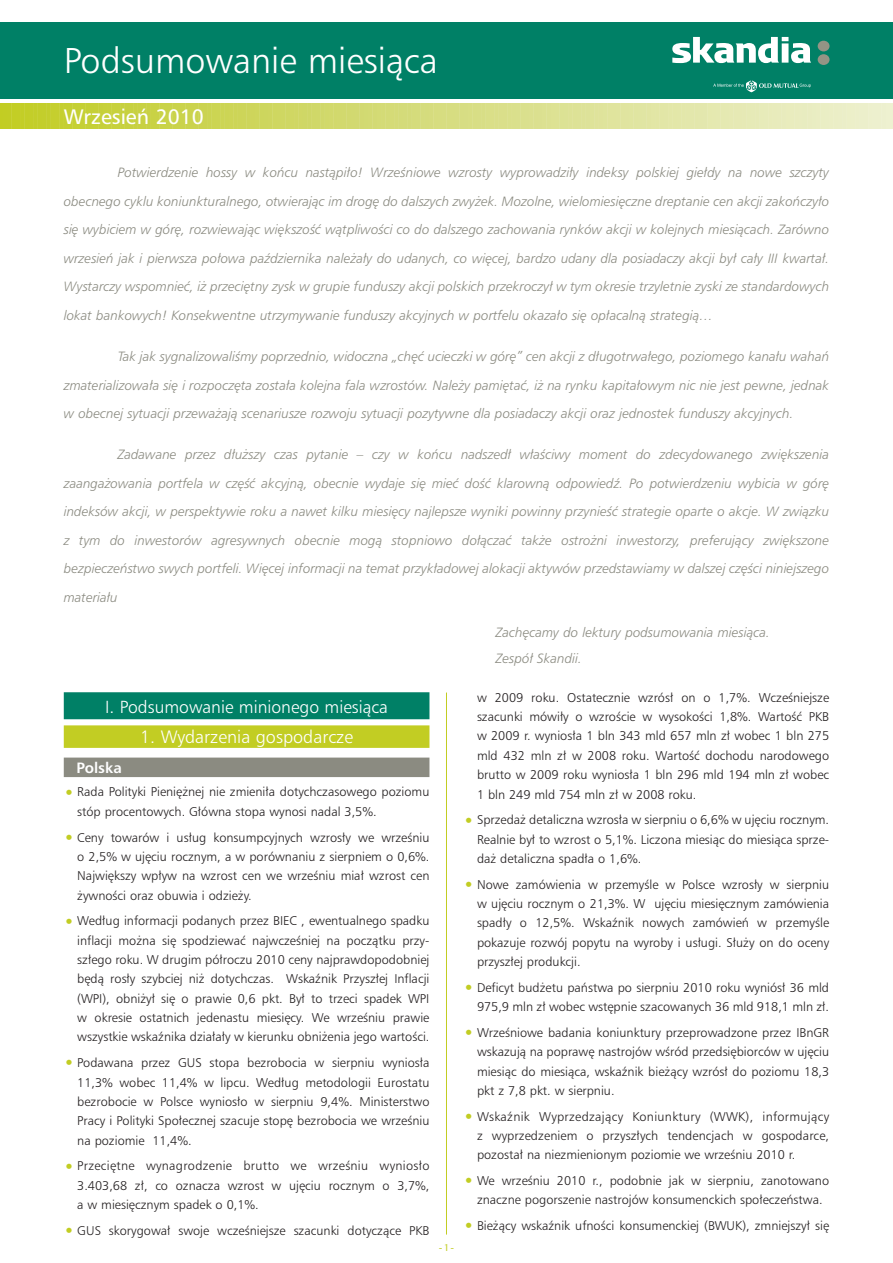
<style>
.page{position:relative;width:893px;height:1263px;background:#fff}
.page>*{position:absolute;margin:0;border:0;box-sizing:border-box;transform-origin:0 0}
.t1{font:300 36px "Humanist Triple Seven PL";color:#fff}
.t2{font:21px "Humanist Triple Seven PL";color:#fff}
.t3{font:300 18px "Humanist Triple Seven PL";color:#fff}
.t4{font:300 17.55px "Humanist Triple Seven PL";color:#fff}
.t5{font:700 15px "Humanist Triple Seven PL";color:#fff}
.t6{font:italic 300 13.5px/28.5px "Humanist Triple Seven PL";color:#8b8b81;text-align:justify}
.t7{font:300 12.75px/19.4px "Humanist Triple Seven PL";color:#231f20;text-align:justify}
.t8{font:10.5px "Skandia Display CE";color:#c2cd23}
.s1{font-size:18px;color:#c2cd23}
</style>
<div class="page">
<div style="left:64px;top:692px;width:365px;height:27px;background:#008066"></div>
<div style="left:64px;top:725px;width:365px;height:23px;background:#c2cd23"></div>
<div style="left:64px;top:757px;width:365px;height:20px;background:#8b8b81"></div>
<svg style="left:0;top:103px;width:893px;height:26px;background:#d7dd7e"></svg>
<div style="left:0;top:23px;width:892px;height:76px;background:#008066"></div>
<hr style="left:446px;top:692px;width:1px;height:542px;background:#c2cd23">
<svg style="left:672px;top:37px;width:139px;height:26px"></svg>
<svg style="left:818px;top:41px;width:11px;height:24px"></svg>
<svg style="left:713px;top:80px;width:98px;height:12px"></svg>
<h1 class="t1" style="left:64px;top:45px;width:376px">Podsumowanie miesiàca</h1>
<h2 class="t2" style="left:64px;top:107px;width:142px">Wrzesieƒ 2010</h2>
<p class="t6" style="left:64px;top:159px;width:767px;text-indent:54px">Potwierdzenie hossy w koƒcu nastàpi∏o! WrzeÊniowe wzrosty wyprowadzi∏y indeksy polskiej gie∏dy na nowe szczyty obecnego cyklu koniunkturalnego, otwierajàc im drog´ do dalszych zwy˝ek. Mozolne, wielomiesi´czne dreptanie cen akcji zakoƒczy∏o si´ wybiciem w gór´, rozwiewajàc wi´kszoÊç wàtpliwoÊci co do dalszego zachowania rynków akcji w kolejnych miesiàcach. Zarówno wrzesieƒ jak i pierwsza po∏owa paêdziernika nale˝a∏y do udanych, co wi´cej, bardzo udany dla posiadaczy akcji by∏ ca∏y III kwarta∏.<br>Wystarczy wspomnieç, i˝ przeci´tny zysk w grupie funduszy akcji polskich przekroczy∏ w tym okresie trzyletnie zyski ze standardowych lokat bankowych! Konsekwentne utrzymywanie funduszy akcyjnych w portfelu okaza∏o si´ op∏acalnà strategià…</p>
<p class="t6" style="left:64px;top:343px;width:767px;text-indent:54px">Tak jak sygnalizowaliÊmy poprzednio, widoczna „ch´ç ucieczki w gór´” cen akcji z d∏ugotrwa∏ego, poziomego kana∏u wahaƒ zmaterializowa∏a si´ i rozpocz´ta zosta∏a kolejna fala wzrostów. Nale˝y pami´taç, i˝ na rynku kapita∏owym nic nie jest pewne, jednak w obecnej sytuacji przewa˝ajà scenariusze rozwoju sytuacji pozytywne dla posiadaczy akcji oraz jednostek funduszy akcyjnych.</p>
<p class="t6" style="left:64px;top:441px;width:767px;text-indent:54px">Zadawane przez d∏u˝szy czas pytanie – czy w koƒcu nadszed∏ w∏aÊciwy moment do zdecydowanego zwi´kszenia zaanga˝owania portfela w cz´Êç akcyjnà, obecnie wydaje si´ mieç doÊç klarownà odpowiedê. Po potwierdzeniu wybicia w gór´ indeksów akcji, w perspektywie roku a nawet kilku miesi´cy najlepsze wyniki powinny przynieÊç strategie oparte o akcje. W zwiàzku z tym do inwestorów agresywnych obecnie mogà stopniowo do∏àczaç tak˝e ostro˝ni inwestorzy, preferujàcy zwi´kszone bezpieczeƒstwo swych portfeli. Wi´cej informacji na temat przyk∏adowej alokacji aktywów przedstawiamy w dalszej cz´Êci niniejszego materia∏u</p>
<p class="t6" style="left:496px;top:619px;width:276px;line-height:26.5px">Zach´camy do lektury podsumowania miesiàca.<br>Zespó∏ Skandii.</p>
<h3 class="t4" style="left:105px;top:699px;width:284px">I. Podsumowanie minionego miesiàca</h3>
<h3 class="t3" style="left:140px;top:729px;width:215px">1. Wydarzenia gospodarcze</h3>
<p class="t5" style="left:77px;top:761px;width:47px">Polska</p>
<p class="t7" style="left:77px;top:783px;width:354px;text-indent:-14px"><span class="s1">•</span> Rada Polityki Pieni´˝nej nie zmieni∏a dotychczasowego poziomu stóp procentowych. G∏ówna stopa wynosi nadal 3,5%.</p>
<p class="t7" style="left:77px;top:828px;width:354px;text-indent:-14px"><span class="s1">•</span> Ceny towarów i us∏ug konsumpcyjnych wzros∏y we wrzeÊniu o 2,5% w uj´ciu rocznym, a w porównaniu z sierpniem o 0,6%.<br>Najwi´kszy wp∏yw na wzrost cen we wrzeÊniu mia∏ wzrost cen ˝ywnoÊci oraz obuwia i odzie˝y.</p>
<p class="t7" style="left:77px;top:912px;width:354px;text-indent:-14px"><span class="s1">•</span> Wed∏ug informacji podanych przez BIEC , ewentualnego spadku inflacji mo˝na si´ spodziewaç najwczeÊniej na poczàtku przy&shy;sz∏ego roku. W drugim pó∏roczu 2010 ceny najprawdopodobniej b´dà ros∏y szybciej ni˝ dotychczas. Wskaênik Przysz∏ej Inflacji (WPI), obni˝y∏ si´ o prawie 0,6 pkt. By∏ to trzeci spadek WPI w okresie ostatnich jedenastu miesi´cy. We wrzeÊniu prawie wszystkie wskaênika dzia∏a∏y w kierunku obni˝enia jego wartoÊci.</p>
<p class="t7" style="left:77px;top:1053px;width:354px;text-indent:-14px"><span class="s1">•</span> Podawana przez GUS stopa bezrobocia w sierpniu wynios∏a 11,3% wobec 11,4% w lipcu. Wed∏ug metodologii Eurostatu bezrobocie w Polsce wynios∏o w sierpniu 9,4%. Ministerstwo Pracy i Polityki Spo∏ecznej szacuje stop´ bezrobocia we wrzeÊniu na poziomie 11,4%.</p>
<p class="t7" style="left:77px;top:1157px;width:354px;text-indent:-14px"><span class="s1">•</span> Przeci´tne wynagrodzenie brutto we wrzeÊniu wynios∏o 3.403,68 z∏, co oznacza wzrost w uj´ciu rocznym o 3,7%, a w miesi´cznym spadek o 0,1%.</p>
<p class="t7" style="left:64px;top:1221px;width:367px"><span class="s1">•</span> GUS skorygowa∏ swoje wczeÊniejsze szacunki dotyczàce PKB</p>
<p class="t8" style="left:439px;top:1243px;width:17px">- 1-</p>
<p class="t7" style="left:477px;top:688px;width:354px">w 2009 roku. Ostatecznie wzrós∏ on o 1,7%. WczeÊniejsze szacunki mówi∏y o wzroÊcie w wysokoÊci 1,8%. WartoÊç PKB w 2009 r. wynios∏a 1 bln 343 mld 657 mln z∏ wobec 1 bln 275 mld 432 mln z∏ w 2008 roku. WartoÊç dochodu narodowego brutto w 2009 roku wynios∏a 1 bln 296 mld 194 mln z∏ wobec 1 bln 249 mld 754 mln z∏ w 2008 roku.</p>
<p class="t7" style="left:477px;top:811px;width:354px;text-indent:-14px"><span class="s1">•</span> Sprzeda˝ detaliczna wzros∏a w sierpniu o 6,6% w uj´ciu rocznym.<br>Realnie by∏ to wzrost o 5,1%. Liczona miesiàc do miesiàca sprze&shy;da˝ detaliczna spad∏a o 1,6%.</p>
<p class="t7" style="left:477px;top:875px;width:354px;text-indent:-14px"><span class="s1">•</span> Nowe zamówienia w przemyÊle w Polsce wzros∏y w sierpniu w uj´ciu rocznym o 21,3%. W uj´ciu miesi´cznym zamówienia spad∏y o 12,5%. Wskaênik nowych zamówieƒ w przemyÊle pokazuje rozwój popytu na wyroby i us∏ugi. S∏u˝y on do oceny przysz∏ej produkcji.</p>
<p class="t7" style="left:463px;top:978px;width:367px;text-align:right"><span class="s1">•</span> Deficyt bud˝etu paƒstwa po sierpniu 2010 roku wyniós∏ 36 mld<br>975,9 mln z∏ wobec wst´pnie szacowanych 36 mld 918,1 mln z∏.</p>
<p class="t7" style="left:477px;top:1023px;width:354px;text-indent:-14px"><span class="s1">•</span> WrzeÊniowe badania koniunktury przeprowadzone przez IBnGR wskazujà na popraw´ nastrojów wÊród przedsi´biorców w uj´ciu miesiàc do miesiàca, wskaênik bie˝àcy wzrós∏ do poziomu 18,3 pkt z 7,8 pkt. w sierpniu.</p>
<p class="t7" style="left:477px;top:1107px;width:354px;text-indent:-14px"><span class="s1">•</span> Wskaênik Wyprzedzajàcy Koniunktury (WWK), informujàcy z wyprzedzeniem o przysz∏ych tendencjach w gospodarce, pozosta∏ na niezmienionym poziomie we wrzeÊniu 2010 r.</p>
<p class="t7" style="left:463px;top:1171px;width:367px;text-align:center"><span class="s1">•</span> We wrzeÊniu 2010 r., podobnie jak w sierpniu, zanotowano znaczne pogorszenie nastrojów konsumenckich spo∏eczeƒstwa.</p>
<p class="t7" style="left:463px;top:1217px;width:367px"><span class="s1">•</span> Bie˝àcy wskaênik ufnoÊci konsumenckiej (BWUK), zmniejszy∏ si´</p>
</div>
